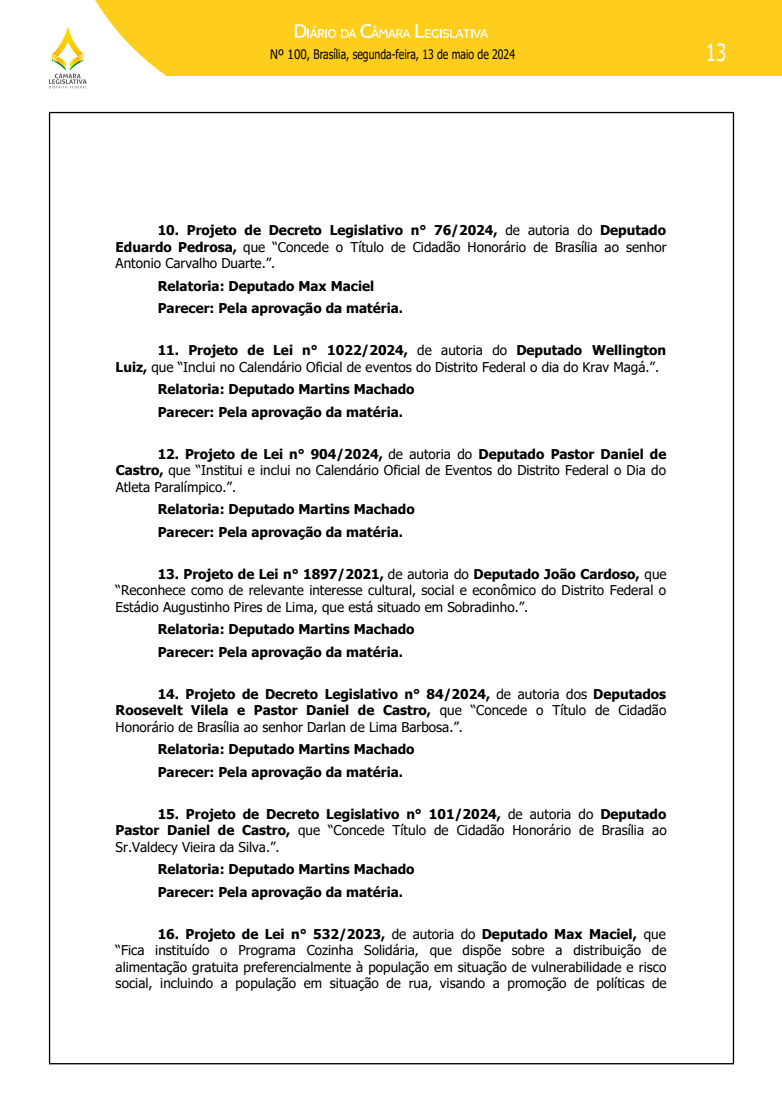
<style>
.page{position:relative;width:782px;height:1105px;background:#fff}
.page>*{position:absolute;margin:0;border:0;box-sizing:border-box;transform-origin:0 0}
.t1{font:23.6px "Tahoma";color:#fff;scale:.8 1}
.t2{font:13.5px/16.5px "Tahoma";color:#000;text-align:justify}
.t3{font:700 13.5px/22.5px "Tahoma";color:#000}
.t4{font:13.1px "Tahoma";color:#000;scale:.9 1}
.s1{font-weight:700}
</style>
<div class="page">
<div style="left:0;top:0;width:781px;height:75px;background:#ffcd1c"></div>
<svg style="left:0;top:0;width:165px;height:89px"></svg>
<svg style="left:295px;top:24px;width:193px;height:14px"></svg>
<p class="t4" style="left:270px;top:46px;width:273px">Nº 100, Brasília, segunda-feira, 13 de maio de 2024</p>
<h1 class="t1" style="left:705px;top:36px;width:27px">13</h1>
<p class="t2" style="left:116px;top:223px;width:552px;text-indent:42px"><span class="s1">10. Projeto de Decreto Legislativo n° 76/2024,</span> de autoria do <span class="s1">Deputado Eduardo Pedrosa,</span> que “Concede o Título de Cidadão Honorário de Brasília ao senhor Antonio Carvalho Duarte.”.</p>
<p class="t3" style="left:158px;top:275px;width:247px">Relatoria: Deputado Max Maciel<br>Parecer: Pela aprovação da matéria.</p>
<p class="t2" style="left:116px;top:343px;width:552px;text-indent:42px"><span class="s1">11. Projeto de Lei n° 1022/2024,</span> de autoria do <span class="s1">Deputado Wellington<br>Luiz,</span> que “Inclui no Calendário Oficial de eventos do Distrito Federal o dia do Krav Magá.”.</p>
<p class="t3" style="left:158px;top:379px;width:258px">Relatoria: Deputado Martins Machado<br>Parecer: Pela aprovação da matéria.</p>
<p class="t2" style="left:116px;top:447px;width:552px;text-indent:42px"><span class="s1">12. Projeto de Lei n° 904/2024,</span> de autoria do <span class="s1">Deputado Pastor Daniel de Castro,</span> que “Institui e inclui no Calendário Oficial de Eventos do Distrito Federal o Dia do Atleta Paralímpico.”.</p>
<p class="t3" style="left:158px;top:499px;width:258px">Relatoria: Deputado Martins Machado<br>Parecer: Pela aprovação da matéria.</p>
<p class="t2" style="left:116px;top:567px;width:552px;text-indent:42px"><span class="s1">13. Projeto de Lei n° 1897/2021,</span> de autoria do <span class="s1">Deputado João Cardoso,</span> que “Reconhece como de relevante interesse cultural, social e econômico do Distrito Federal o Estádio Augustinho Pires de Lima, que está situado em Sobradinho.”.</p>
<p class="t3" style="left:158px;top:619px;width:258px">Relatoria: Deputado Martins Machado<br>Parecer: Pela aprovação da matéria.</p>
<p class="t2" style="left:116px;top:687px;width:552px;text-indent:42px"><span class="s1">14. Projeto de Decreto Legislativo n° 84/2024,</span> de autoria dos <span class="s1">Deputados Roosevelt Vilela e Pastor Daniel de Castro,</span> que “Concede o Título de Cidadão Honorário de Brasília ao senhor Darlan de Lima Barbosa.”.</p>
<p class="t3" style="left:158px;top:739px;width:258px">Relatoria: Deputado Martins Machado<br>Parecer: Pela aprovação da matéria.</p>
<p class="t2" style="left:116px;top:807px;width:552px;text-indent:42px"><span class="s1">15. Projeto de Decreto Legislativo n° 101/2024,</span> de autoria do <span class="s1">Deputado Pastor Daniel de Castro,</span> que “Concede Título de Cidadão Honorário de Brasília ao Sr.Valdecy Vieira da Silva.”.</p>
<p class="t3" style="left:158px;top:859px;width:258px">Relatoria: Deputado Martins Machado<br>Parecer: Pela aprovação da matéria.</p>
<p class="t2" style="left:116px;top:927px;width:552px;text-indent:42px"><span class="s1">16. Projeto de Lei n° 532/2023,</span> de autoria do <span class="s1">Deputado Max Maciel,</span> que “Fica instituído o Programa Cozinha Solidária, que dispõe sobre a distribuição de alimentação gratuita preferencialmente à população em situação de vulnerabilidade e risco social, incluindo a população em situação de rua, visando a promoção de políticas de</p>
</div>
